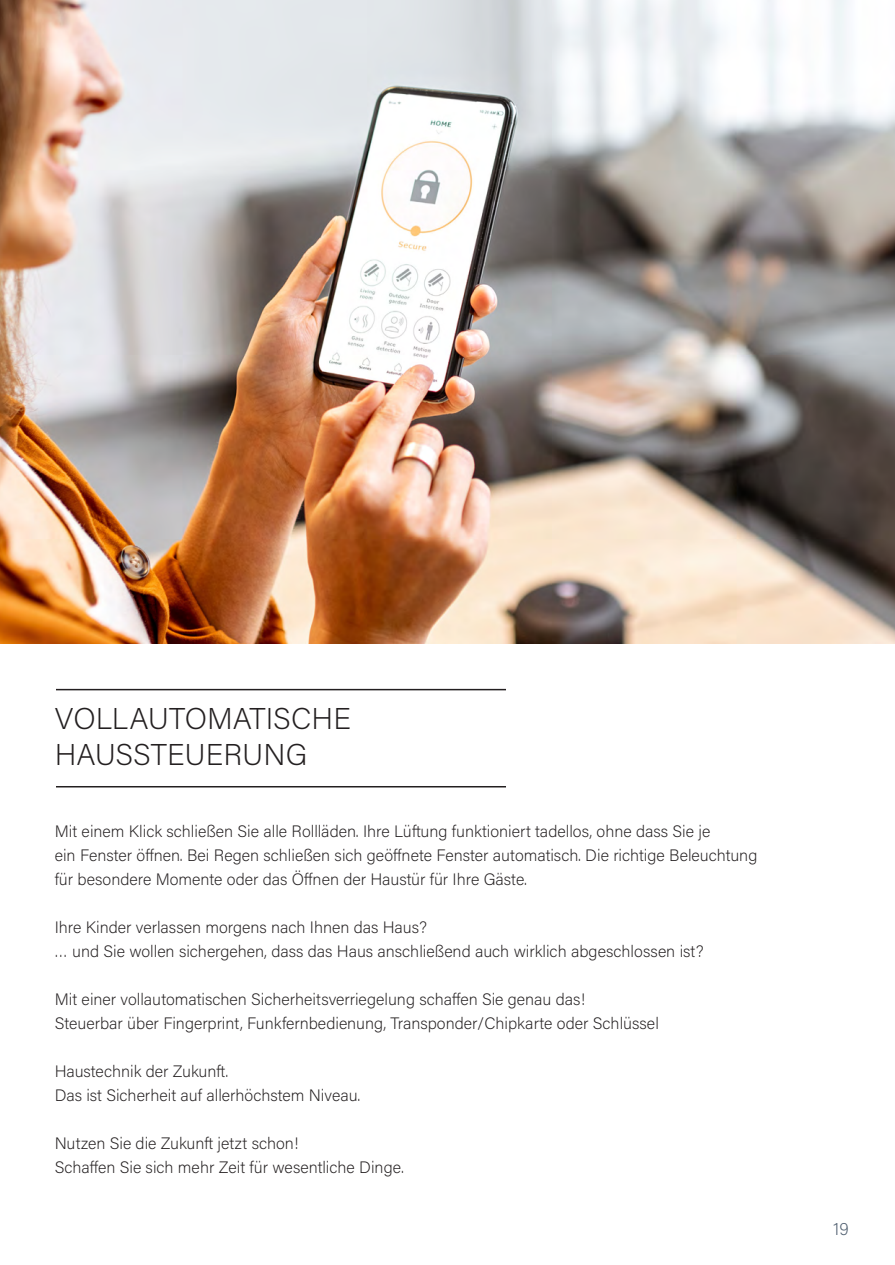
<style>
.page{position:relative;width:895px;height:1265px;background:#fff}
.page>*{position:absolute;margin:0;border:0;box-sizing:border-box;transform-origin:0 0}
.t1{font:200 30px/36px "Acumin Pro";color:#231f20}
.t2{font:200 18px "Acumin Pro";color:#516071}
.t3{font:200 16.5px/24px "Acumin Pro";color:#231f20}
</style>
<div class="page">
<img style="left:1px;top:0;width:893px;height:643px">
<hr style="left:56px;top:688px;width:450px;height:2px;background:#231f20">
<hr style="left:56px;top:785px;width:450px;height:2px;background:#231f20">
<h1 class="t1" style="left:55px;top:699px;width:298px">VOLLAUTOMATISCHE<br>HAUSSTEUERUNG</h1>
<p class="t3" style="left:55px;top:818px;width:704px">Mit einem Klick schließen Sie alle Rollläden. Ihre Lüftung funktioniert tadellos, ohne dass Sie je<br>ein Fenster öffnen. Bei Regen schließen sich geöffnete Fenster automatisch. Die richtige Beleuchtung für besondere Momente oder das Öffnen der Haustür für Ihre Gäste.</p>
<p class="t3" style="left:55px;top:914px;width:650px">Ihre Kinder verlassen morgens nach Ihnen das Haus?<br>… und Sie wollen sichergehen, dass das Haus anschließend auch wirklich abgeschlossen ist?</p>
<p class="t3" style="left:55px;top:986px;width:605px">Mit einer vollautomatischen Sicherheitsverriegelung schaffen Sie genau das!<br>Steuerbar über Fingerprint, Funkfernbedienung, Transponder/Chipkarte oder Schlüssel</p>
<p class="t3" style="left:55px;top:1058px;width:307px">Haustechnik der Zukunft.<br>Das ist Sicherheit auf allerhöchstem Niveau.</p>
<p class="t3" style="left:55px;top:1130px;width:350px">Nutzen Sie die Zukunft jetzt schon!<br>Schaffen Sie sich mehr Zeit für wesentliche Dinge.</p>
<p class="t2" style="left:833px;top:1216px;width:17px">19</p>
</div>
